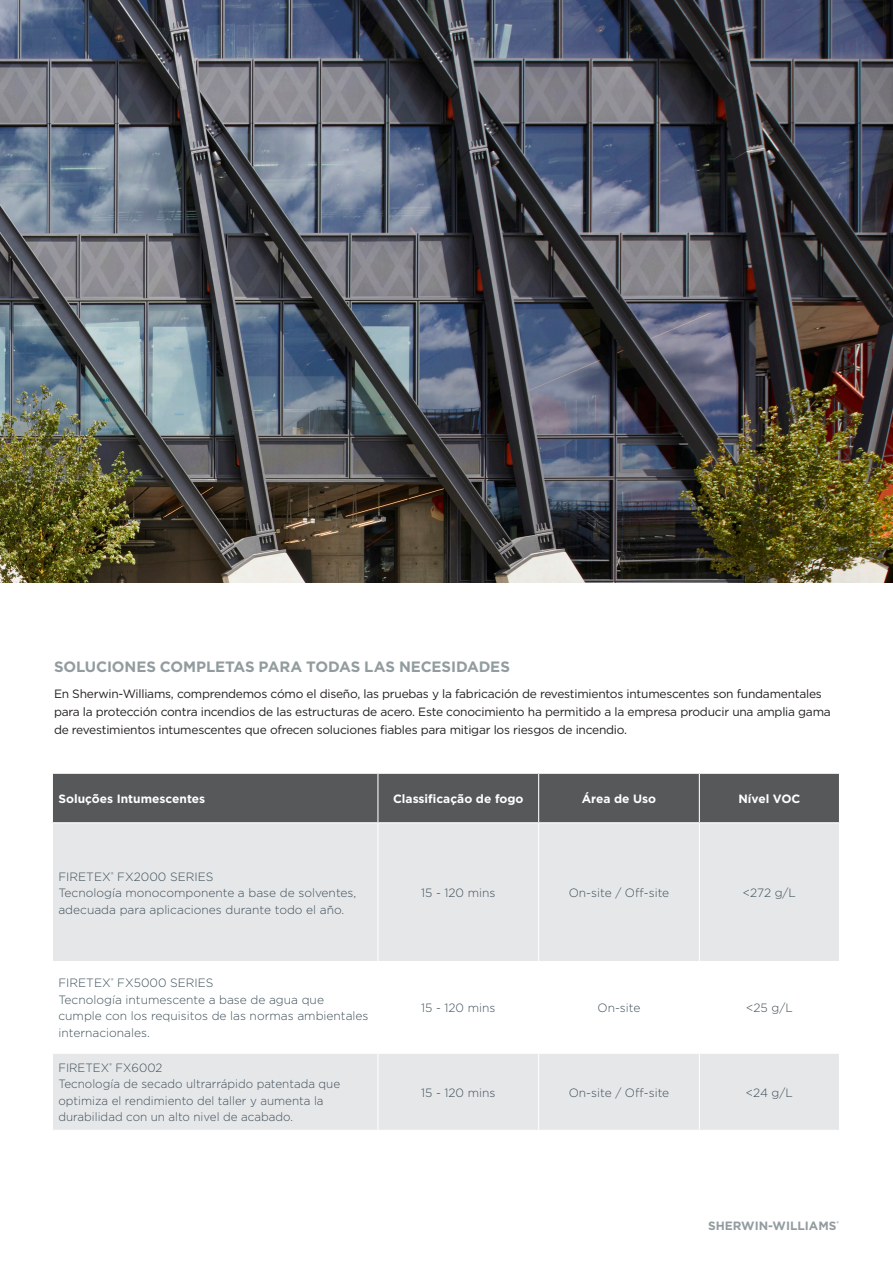
<style>
.page{position:relative;width:893px;height:1263px;background:#fff}
.page>*{position:absolute;margin:0;border:0;box-sizing:border-box;transform-origin:0 0}
.t1{font:700 15px "Gotham";letter-spacing:-.005em;color:#929c9f}
.t2{font:300 12px/16.5px "Gotham";color:#3d4f59}
.t3{font:12px/18px "Gotham";letter-spacing:-.02em;color:#231f20}
.t4{font:700 12px "Gotham";color:#fff}
.t5{font:700 12px "Gotham";color:#929c9f}
</style>
<div class="page">
<img style="left:0;top:0;width:893px;height:583px">
<div style="left:53px;top:774px;width:786px;height:48px;background:#57585a"></div>
<div style="left:53px;top:823px;width:786px;height:307px;background:#e6e7e9"></div>
<svg style="left:53px;top:962px;width:786px;height:91px"></svg>
<hr style="left:377px;top:774px;width:1px;height:48px;background:#fff">
<hr style="left:538px;top:774px;width:1px;height:48px;background:#fff">
<hr style="left:699px;top:774px;width:1px;height:48px;background:#fff">
<hr style="left:377px;top:823px;width:1px;height:138px;background:#fff">
<hr style="left:538px;top:823px;width:1px;height:138px;background:#fff">
<hr style="left:699px;top:823px;width:1px;height:138px;background:#fff">
<hr style="left:52px;top:961px;width:326px;height:1px;background:#fff">
<hr style="left:378px;top:961px;width:161px;height:1px;background:#fff">
<hr style="left:377px;top:962px;width:1px;height:91px;background:#fff">
<hr style="left:539px;top:961px;width:160px;height:1px;background:#fff">
<hr style="left:538px;top:962px;width:1px;height:91px;background:#fff">
<hr style="left:699px;top:961px;width:141px;height:1px;background:#fff">
<hr style="left:699px;top:962px;width:1px;height:91px;background:#fff">
<hr style="left:52px;top:1053px;width:326px;height:1px;background:#fff">
<hr style="left:378px;top:1053px;width:161px;height:1px;background:#fff">
<hr style="left:377px;top:1054px;width:1px;height:76px;background:#fff">
<hr style="left:539px;top:1053px;width:160px;height:1px;background:#fff">
<hr style="left:538px;top:1054px;width:1px;height:76px;background:#fff">
<hr style="left:699px;top:1053px;width:141px;height:1px;background:#fff">
<hr style="left:699px;top:1054px;width:1px;height:76px;background:#fff">
<p class="t1" style="left:54px;top:656px;width:457px">SOLUCIONES COMPLETAS PARA TODAS LAS NECESIDADES</p>
<p class="t3" style="left:54px;top:685px;width:778px">En Sherwin-Williams, comprendemos cómo el diseño, las pruebas y la fabricación de revestimientos intumescentes son fundamentales para la protección contra incendios de las estructuras de acero. Este conocimiento ha permitido a la empresa producir una amplia gama de revestimientos intumescentes que ofrecen soluciones fiables para mitigar los riesgos de incendio.</p>
<p class="t4" style="left:58px;top:791px;width:148px">Soluções Intumescentes</p>
<p class="t4" style="left:393px;top:791px;width:132px">Classificação de fogo</p>
<p class="t4" style="left:582px;top:791px;width:76px">Área de Uso</p>
<p class="t4" style="left:738px;top:791px;width:64px">Nível VOC</p>
<p class="t2" style="left:58px;top:868px;width:299px">FIRETEX<sup>®</sup> FX2000 SERIES<br>Tecnología monocomponente a base de solventes, adecuada para aplicaciones durante todo el año.</p>
<p class="t2" style="left:58px;top:975px;width:312px">FIRETEX<sup>®</sup> FX5000 SERIES<br>Tecnología intumescente a base de agua que cumple con los requisitos de las normas ambientales internacionales.</p>
<p class="t2" style="left:58px;top:1059px;width:283px">FIRETEX<sup>®</sup> FX6002<br>Tecnología de secado ultrarrápido patentada que optimiza el rendimiento del taller y aumenta la durabilidad con un alto nivel de acabado.</p>
<p class="t2" style="left:421px;top:884px;width:76px">15 - 120 mins</p>
<p class="t2" style="left:569px;top:884px;width:102px">On-site / Off-site</p>
<p class="t2" style="left:743px;top:884px;width:55px">&lt;272 g/L</p>
<p class="t2" style="left:421px;top:999px;width:76px">15 - 120 mins</p>
<p class="t2" style="left:597px;top:999px;width:45px">On-site</p>
<p class="t2" style="left:746px;top:999px;width:48px">&lt;25 g/L</p>
<p class="t2" style="left:421px;top:1084px;width:76px">15 - 120 mins</p>
<p class="t2" style="left:569px;top:1084px;width:102px">On-site / Off-site</p>
<p class="t2" style="left:746px;top:1084px;width:49px">&lt;24 g/L</p>
<p class="t5" style="left:708px;top:1217px;width:132px">SHERWIN-WILLIAMS<sup>®</sup></p>
</div>
